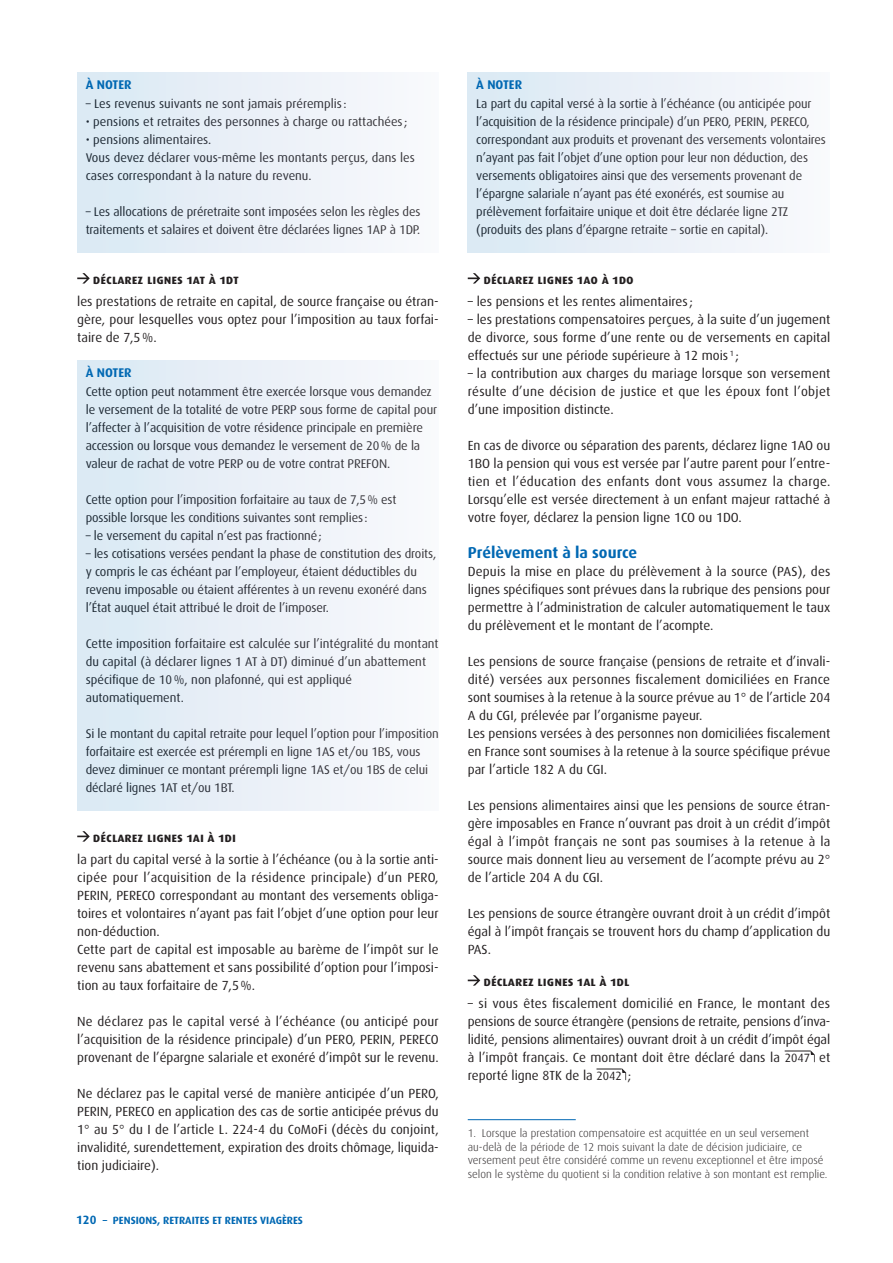
<style>
.page{position:relative;width:893px;height:1263px;background:#fff}
.page>*{position:absolute;margin:0;border:0;box-sizing:border-box;transform-origin:0 0}
.titre_3{font:700 15.75px "Dax";color:#0168b3}
.cdt{font:13.5px "Dax Bold Caps";color:#231f20}
.cdt-saut{font:13.2px/18px "Dax";color:#231f20;text-align:justify}
.cdt-2{font:13.2px/18px "Dax";color:#231f20;text-align:justify}
.blue_box_cdt{font:12.6px/18px "Dax";letter-spacing:-.01em;color:#231f20}
.blu_box_cdt_saut{font:12.6px/18px "Dax";letter-spacing:-.01em;color:#231f20}
.blue_box_cdt-2{font:12.6px "Dax Bold Caps";color:#0168b3}
.note_bdp{font:300 11.25px/13.5px "Dax";color:#231f20}
.titre_3-2{font:700 10.5px "Dax";color:#0168b3}
.s1{font-size:12px}
</style>
<div class="page">
<div style="left:77px;top:72px;width:362px;height:180px;background:linear-gradient(to right,#dae8f4,#faf9fc)"></div>
<svg style="left:77px;top:273px;width:13px;height:10px"></svg>
<div style="left:77px;top:360px;width:362px;height:450px;background:linear-gradient(to right,#dae8f4,#faf9fc)"></div>
<svg style="left:77px;top:831px;width:13px;height:10px"></svg>
<div style="left:468px;top:72px;width:361px;height:180px;background:linear-gradient(to right,#dae9f4,#faf9fc)"></div>
<svg style="left:468px;top:273px;width:12px;height:10px"></svg>
<svg style="left:468px;top:975px;width:12px;height:10px"></svg>
<svg style="left:785px;top:1050px;width:30px;height:12px"></svg>
<svg style="left:596px;top:1068px;width:30px;height:12px"></svg>
<hr style="left:468px;top:1119px;width:108px;height:1px;background:#0168b3">
<p class="blue_box_cdt-2" style="left:86px;top:77px;width:47px">À NOTER</p>
<p class="blue_box_cdt" style="left:86px;top:95px;width:262px">– Les revenus suivants ne sont jamais préremplis :</p>
<p class="blue_box_cdt" style="left:86px;top:113px;width:323px">• pensions et retraites des personnes à charge ou rattachées ;</p>
<p class="blue_box_cdt" style="left:86px;top:131px;width:127px">• pensions alimentaires.</p>
<p class="blu_box_cdt_saut" style="left:86px;top:149px;width:330px">Vous devez déclarer vous-même les montants perçus, dans les cases correspondant à la nature du revenu.</p>
<p class="blue_box_cdt" style="left:86px;top:203px;width:336px">– Les allocations de préretraite sont imposées selon les règles des traitements et salaires et doivent être déclarées lignes 1AP à 1DP.</p>
<p class="cdt" style="left:93px;top:271px;width:148px">déclarez lignes 1at à 1dt</p>
<p class="cdt-saut" style="left:77px;top:293px;width:363px">les prestations de retraite en capital, de source française ou étran&shy;gère, pour lesquelles vous optez pour l’imposition au taux forfai&shy;taire de 7,5%.</p>
<p class="blue_box_cdt-2" style="left:86px;top:365px;width:47px">À NOTER</p>
<p class="blu_box_cdt_saut" style="left:86px;top:383px;width:353px">Cette option peut notamment être exercée lorsque vous demandez le versement de la totalité de votre PERP sous forme de capital pour l’affecter à l’acquisition de votre résidence principale en première accession ou lorsque vous demandez le versement de 20% de la valeur de rachat de votre PERP ou de votre contrat PREFON.</p>
<p class="blue_box_cdt" style="left:86px;top:491px;width:312px">Cette option pour l’imposition forfaitaire au taux de 7,5% est possible lorsque les conditions suivantes sont remplies :</p>
<p class="blue_box_cdt" style="left:86px;top:527px;width:238px">– le versement du capital n’est pas fractionné;</p>
<p class="blu_box_cdt_saut" style="left:86px;top:545px;width:352px">– les cotisations versées pendant la phase de constitution des droits, y compris le cas échéant par l’employeur, étaient déductibles du revenu imposable ou étaient afférentes à un revenu exonéré dans l’État auquel était attribué le droit de l’imposer.</p>
<p class="blu_box_cdt_saut" style="left:86px;top:635px;width:354px">Cette imposition forfaitaire est calculée sur l’intégralité du montant du capital (à déclarer lignes 1 AT à DT) diminué d’un abattement spécifique de 10%, non plafonné, qui est appliqué automatiquement.</p>
<p class="blue_box_cdt" style="left:86px;top:725px;width:354px">Si le montant du capital retraite pour lequel l’option pour l’imposition forfaitaire est exercée est prérempli en ligne 1AS et/ou 1BS, vous devez diminuer ce montant prérempli ligne 1AS et/ou 1BS de celui déclaré lignes 1AT et/ou 1BT.</p>
<p class="cdt" style="left:93px;top:829px;width:145px">déclarez lignes 1ai à 1di</p>
<p class="cdt-2" style="left:77px;top:851px;width:363px">la part du capital versé à la sortie à l’échéance (ou à la sortie anti&shy;cipée pour l’acquisition de la résidence principale) d’un PERO, PERIN, PERECO correspondant au montant des versements obliga&shy;toires et volontaires n’ayant pas fait l’objet d’une option pour leur non-déduction.</p>
<p class="cdt-saut" style="left:77px;top:941px;width:363px">Cette part de capital est imposable au barème de l’impôt sur le revenu sans abattement et sans possibilité d’option pour l’imposi&shy;tion au taux forfaitaire de 7,5%.</p>
<p class="cdt-2" style="left:77px;top:1013px;width:363px">Ne déclarez pas le capital versé à l’échéance (ou anticipé pour l’acquisition de la résidence principale) d’un PERO, PERIN, PERECO provenant de l’épargne salariale et exonéré d’impôt sur le revenu.</p>
<p class="cdt-saut" style="left:77px;top:1085px;width:363px">Ne déclarez pas le capital versé de manière anticipée d’un PERO, PERIN, PERECO en application des cas de sortie anticipée prévus du 1° au 5° du I de l’article L. 224-4 du CoMoFi (décès du conjoint, invalidité, surendettement, expiration des droits chômage, liquida&shy;tion judiciaire).</p>
<p class="titre_3-2" style="left:76px;top:1214px;width:228px"><span class="s1">120</span> – PENSIONS, RETRAITES ET RENTES VIAGÈRES</p>
<p class="blue_box_cdt-2" style="left:476px;top:77px;width:47px">À NOTER</p>
<p class="blue_box_cdt" style="left:476px;top:95px;width:351px">La part du capital versé à la sortie à l’échéance (ou anticipée pour l’acquisition de la résidence principale) d’un PERO, PERIN, PERECO, correspondant aux produits et provenant des versements volontaires n’ayant pas fait l’objet d’une option pour leur non déduction, des versements obligatoires ainsi que des versements provenant de l’épargne salariale n’ayant pas été exonérés, est soumise au prélèvement forfaitaire unique et doit être déclarée ligne 2TZ (produits des plans d’épargne retraite – sortie en capital).</p>
<p class="cdt" style="left:483px;top:271px;width:152px">déclarez lignes 1ao à 1do</p>
<p class="cdt-2" style="left:468px;top:293px;width:227px">– les pensions et les rentes alimentaires ;</p>
<p class="cdt-2" style="left:468px;top:311px;width:364px">– les prestations compensatoires perçues, à la suite d’un jugement de divorce, sous forme d’une rente ou de versements en capital effectués sur une période supérieure à 12 mois <sup>1</sup> ;</p>
<p class="cdt-saut" style="left:468px;top:365px;width:364px">– la contribution aux charges du mariage lorsque son versement résulte d’une décision de justice et que les époux font l’objet d’une imposition distincte.</p>
<p class="cdt-2" style="left:468px;top:437px;width:364px">En cas de divorce ou séparation des parents, déclarez ligne 1AO ou 1BO la pension qui vous est versée par l’autre parent pour l’entre&shy;tien et l’éducation des enfants dont vous assumez la charge.<br>Lorsqu’elle est versée directement à un enfant majeur rattaché à votre foyer, déclarez la pension ligne 1CO ou 1DO.</p>
<p class="titre_3" style="left:468px;top:544px;width:171px">Prélèvement à la source</p>
<p class="cdt-saut" style="left:468px;top:563px;width:364px">Depuis la mise en place du prélèvement à la source (PAS), des lignes spécifiques sont prévues dans la rubrique des pensions pour permettre à l’administration de calculer automatiquement le taux du prélèvement et le montant de l’acompte.</p>
<p class="cdt-2" style="left:468px;top:653px;width:364px">Les pensions de source française (pensions de retraite et d’invali&shy;dité) versées aux personnes fiscalement domiciliées en France sont soumises à la retenue à la source prévue au 1° de l’article 204<br>A du CGI, prélevée par l’organisme payeur.</p>
<p class="cdt-saut" style="left:468px;top:725px;width:364px">Les pensions versées à des personnes non domiciliées fiscalement en France sont soumises à la retenue à la source spécifique prévue par l’article 182 A du CGI.</p>
<p class="cdt-saut" style="left:468px;top:797px;width:364px">Les pensions alimentaires ainsi que les pensions de source étran&shy;gère imposables en France n’ouvrant pas droit à un crédit d’impôt égal à l’impôt français ne sont pas soumises à la retenue à la source mais donnent lieu au versement de l’acompte prévu au 2° de l’article 204 A du CGI.</p>
<p class="cdt-saut" style="left:468px;top:905px;width:364px">Les pensions de source étrangère ouvrant droit à un crédit d’impôt égal à l’impôt français se trouvent hors du champ d’application du PAS.</p>
<p class="cdt" style="left:483px;top:973px;width:148px">déclarez lignes 1al à 1dl</p>
<p class="cdt-2" style="left:468px;top:995px;width:364px">– si vous êtes fiscalement domicilié en France, le montant des pensions de source étrangère (pensions de retraite, pensions d’inva&shy;lidité, pensions alimentaires) ouvrant droit à un crédit d’impôt égal à l’impôt français. Ce montant doit être déclaré dans la <span class="s1">2047</span> et reporté ligne 8TK de la <span class="s1">2042</span> ;</p>
<p class="note_bdp" style="left:468px;top:1127px;width:361px">1. Lorsque la prestation compensatoire est acquittée en un seul versement au-delà de la période de 12 mois suivant la date de décision judiciaire, ce versement peut être considéré comme un revenu exceptionnel et être imposé selon le système du quotient si la condition relative à son montant est remplie.</p>
</div>
